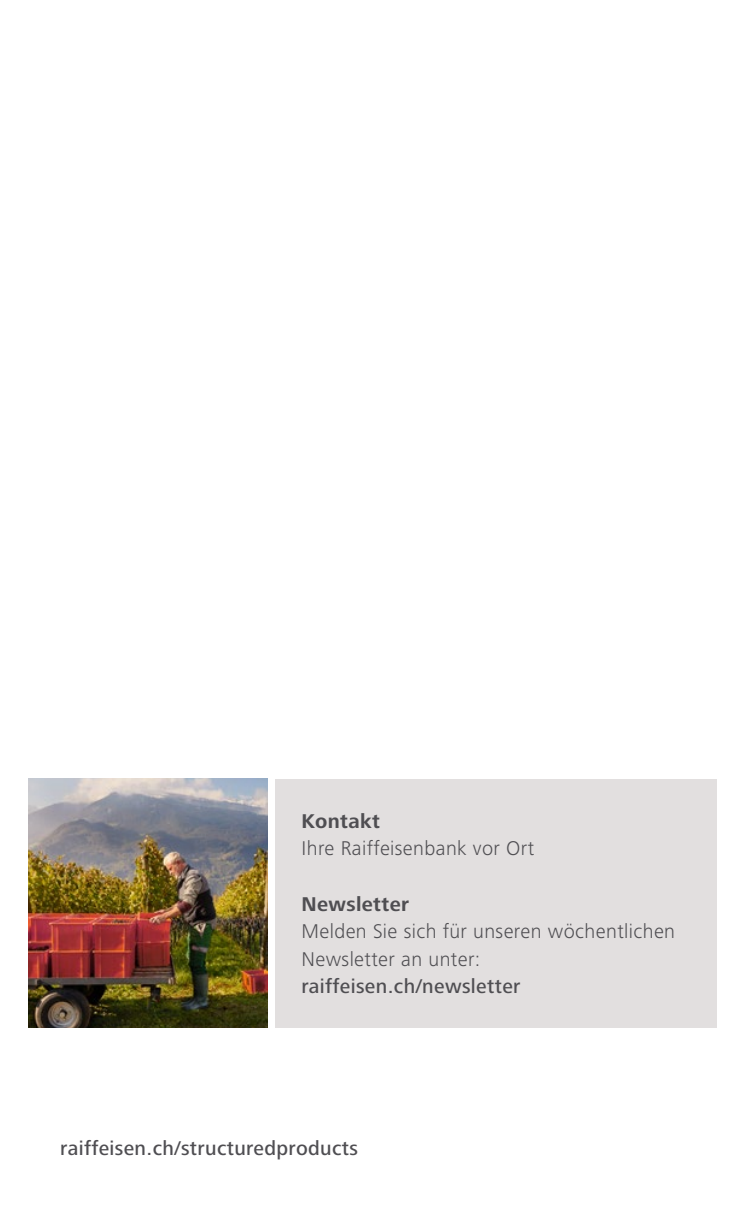
<style>
.page{position:relative;width:745px;height:1205px;background:#fff}
.page>*{position:absolute;margin:0;border:0;box-sizing:border-box;transform-origin:0 0}
.t1{font:300 20.5px/27.8px "Frutiger Next LT";letter-spacing:.02em;color:#4f4e52}
.t2{font:500 20.5px "Frutiger Next LT";letter-spacing:.02em;color:#4f4e52}
.t3{font:700 20.5px "Frutiger Next LT";letter-spacing:.02em;color:#4f4e52}
</style>
<div class="page">
<div style="left:275px;top:779px;width:441px;height:249px;background:#e2dfdf"></div>
<img style="left:28px;top:779px;width:239px;height:249px">
<p class="t3" style="left:301px;top:809px;width:80px">Kontakt</p>
<p class="t1" style="left:301px;top:834px;width:234px">Ihre Raiffeisenbank vor Ort</p>
<p class="t3" style="left:301px;top:892px;width:109px">Newsletter</p>
<p class="t1" style="left:301px;top:917px;width:375px">Melden Sie sich für unseren wöchentlichen<br>Newsletter an unter:</p>
<p class="t2" style="left:301px;top:975px;width:220px">raiffeisen.ch/newsletter</p>
<p class="t2" style="left:60px;top:1136px;width:299px">raiffeisen.ch/structuredproducts</p>
</div>
